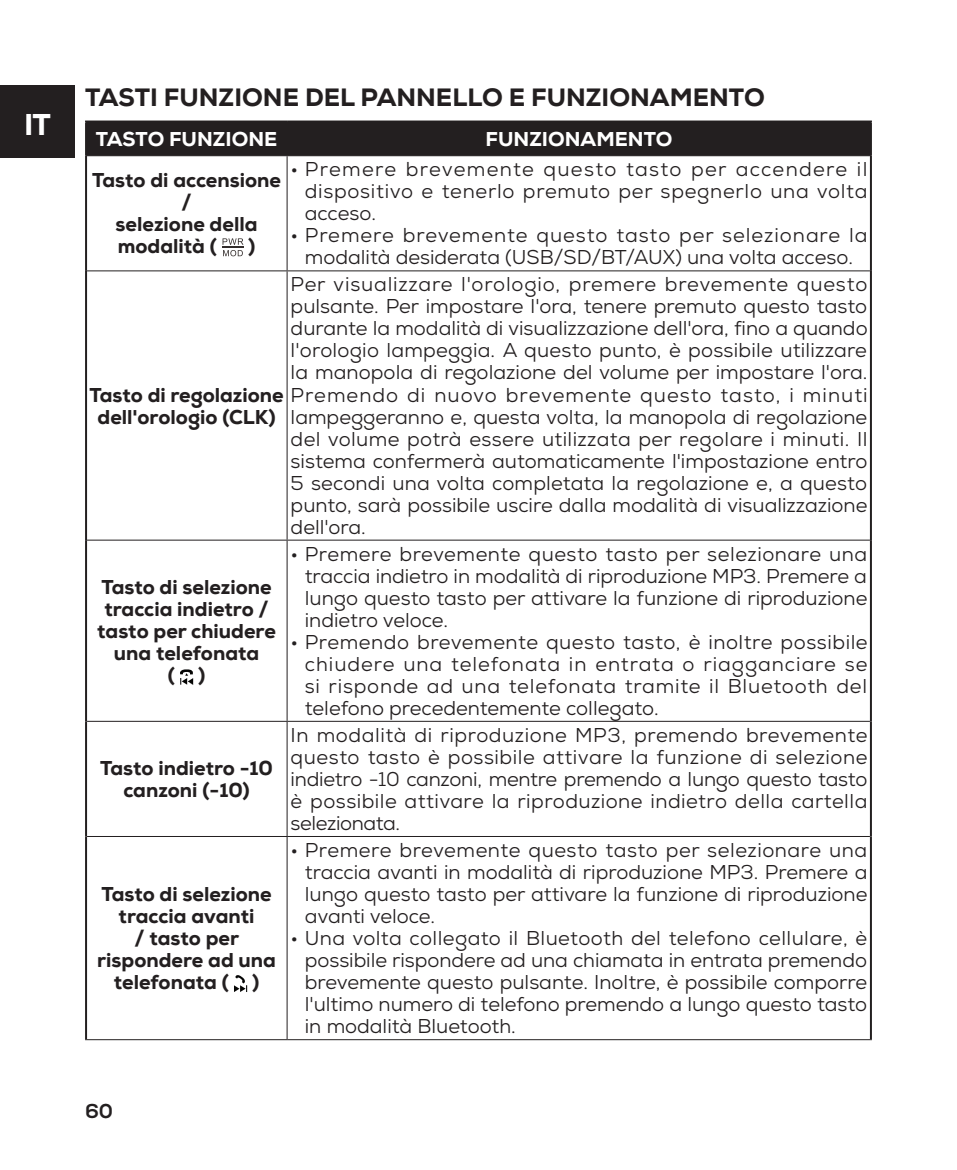
<style>
.page{position:relative;width:957px;height:1170px;background:#fff}
.page>*{position:absolute;margin:0;border:0;box-sizing:border-box;transform-origin:0 0}
.t1{font:800 30px "Nexa";color:#fff}
.t2{font:800 25px "Nexa";color:#231f20}
.t3{font:20px/22px "Nexa";color:#231f20;text-align:justify}
.t4{font:800 20px/22px "Nexa";color:#231f20;text-align:center}
.t5{font:20px/22px "Nexa";letter-spacing:.03em;color:#231f20;text-align:center}
.t6{font:20px/22px "Nexa";letter-spacing:.05em;color:#231f20}
.t7{font:800 20px "Nexa";color:#fff}
.t8{font:800 20px "Nexa";color:#231f20}
.s1{font-weight:800}
</style>
<div class="page">
<div style="left:0;top:85px;width:74px;height:72px;background:#231f20"></div>
<div style="left:87px;top:122px;width:783px;height:33px;background:#231f20"></div>
<hr style="left:287px;top:122px;width:1px;height:33px;background:#231f20">
<hr style="left:87px;top:155px;width:200px;height:1px;background:#231f20">
<hr style="left:287px;top:155px;width:583px;height:1px;background:#231f20">
<hr style="left:287px;top:156px;width:1px;height:114px;background:#231f20">
<hr style="left:87px;top:270px;width:200px;height:1px;background:#231f20">
<hr style="left:287px;top:270px;width:583px;height:1px;background:#231f20">
<hr style="left:287px;top:271px;width:1px;height:268px;background:#231f20">
<hr style="left:87px;top:539px;width:200px;height:1px;background:#231f20">
<hr style="left:287px;top:539px;width:583px;height:1px;background:#231f20">
<hr style="left:287px;top:540px;width:1px;height:180px;background:#231f20">
<hr style="left:87px;top:720px;width:200px;height:1px;background:#231f20">
<hr style="left:287px;top:720px;width:583px;height:1px;background:#231f20">
<hr style="left:287px;top:721px;width:1px;height:114px;background:#231f20">
<hr style="left:87px;top:835px;width:200px;height:1px;background:#231f20">
<hr style="left:287px;top:835px;width:583px;height:1px;background:#231f20">
<hr style="left:287px;top:836px;width:1px;height:203px;background:#231f20">
<hr style="left:85px;top:1039px;width:202px;height:1px;background:#231f20">
<hr style="left:287px;top:1039px;width:585px;height:1px;background:#231f20">
<hr style="left:85px;top:120px;width:202px;height:2px;background:#231f20">
<hr style="left:85px;top:122px;width:2px;height:34px;background:#231f20">
<hr style="left:287px;top:120px;width:585px;height:2px;background:#231f20">
<hr style="left:870px;top:122px;width:2px;height:34px;background:#231f20">
<hr style="left:85px;top:156px;width:2px;height:115px;background:#231f20">
<hr style="left:870px;top:156px;width:2px;height:115px;background:#231f20">
<hr style="left:85px;top:271px;width:2px;height:269px;background:#231f20">
<hr style="left:870px;top:271px;width:2px;height:269px;background:#231f20">
<hr style="left:85px;top:540px;width:2px;height:181px;background:#231f20">
<hr style="left:870px;top:540px;width:2px;height:181px;background:#231f20">
<hr style="left:85px;top:721px;width:2px;height:115px;background:#231f20">
<hr style="left:870px;top:721px;width:2px;height:115px;background:#231f20">
<hr style="left:85px;top:836px;width:2px;height:203px;background:#231f20">
<hr style="left:870px;top:836px;width:2px;height:203px;background:#231f20">
<svg style="left:222px;top:238px;width:21px;height:18px"></svg>
<svg style="left:180px;top:669px;width:13px;height:15px"></svg>
<svg style="left:234px;top:975px;width:13px;height:17px"></svg>
<h1 class="t1" style="left:24px;top:106px;width:28px">IT</h1>
<p class="t2" style="left:85px;top:82px;width:681px">TASTI FUNZIONE DEL PANNELLO E FUNZIONAMENTO</p>
<p class="t7" style="left:96px;top:126px;width:183px">TASTO FUNZIONE</p>
<p class="t7" style="left:485px;top:126px;width:188px">FUNZIONAMENTO</p>
<p class="t4" style="left:92px;top:169px;width:190px">Tasto di accensione</p>
<p class="t4" style="left:181px;top:191px;width:12px">/</p>
<p class="t4" style="left:116px;top:213px;width:143px">selezione della</p>
<p class="t4" style="left:118px;top:235px;width:101px">modalità (</p>
<p class="t4" style="left:248px;top:235px;width:9px">)</p>
<p class="t3" style="left:305px;top:158px;width:564px;text-indent:-14px">• Premere brevemente questo tasto per accendere il dispositivo e tenerlo premuto per spegnerlo una volta acceso.</p>
<p class="t5" style="left:291px;top:224px;width:578px">• Premere brevemente questo tasto per selezionare la modalità desiderata (USB/SD/BT/AUX) una volta acceso.</p>
<p class="t3" style="left:291px;top:273px;width:578px">Per visualizzare l'orologio, premere brevemente questo pulsante. Per impostare l'ora, tenere premuto questo tasto durante la modalità di visualizzazione dell'ora, fino a quando l'orologio lampeggia. A questo punto, è possibile utilizzare la manopola di regolazione del volume per impostare l'ora.</p>
<p class="t3" style="left:291px;top:405px;width:578px">lampeggeranno e, questa volta, la manopola di regolazione del volume potrà essere utilizzata per regolare i minuti. Il sistema confermerà automaticamente l'impostazione entro 5 secondi una volta completata la regolazione e, a questo punto, sarà possibile uscire dalla modalità di visualizzazione dell'ora.</p>
<p class="t6" style="left:98px;top:383px;width:771px;text-indent:-8px"><span class="s1">Tasto di regolazione</span> Premendo di nuovo brevemente questo tasto, i minuti <span class="s1">dell'orologio (CLK)</span></p>
<p class="t4" style="left:97px;top:575px;width:180px">Tasto di selezione traccia indietro / tasto per chiudere una telefonata<br>( )</p>
<p class="t4" style="left:100px;top:757px;width:174px">Tasto indietro -10 canzoni (-10)</p>
<p class="t4" style="left:97px;top:883px;width:180px">Tasto di selezione traccia avanti<br>/ tasto per rispondere ad una telefonata ( )</p>
<p class="t3" style="left:305px;top:543px;width:564px;text-indent:-14px">• Premere brevemente questo tasto per selezionare una traccia indietro in modalità di riproduzione MP3. Premere a lungo questo tasto per attivare la funzione di riproduzione indietro veloce.</p>
<p class="t3" style="left:305px;top:631px;width:564px;text-indent:-14px">• Premendo brevemente questo tasto, è inoltre possibile chiudere una telefonata in entrata o riagganciare se si risponde ad una telefonata tramite il Bluetooth del telefono precedentemente collegato.</p>
<p class="t3" style="left:291px;top:724px;width:578px">In modalità di riproduzione MP3, premendo brevemente questo tasto è possibile attivare la funzione di selezione indietro -10 canzoni, mentre premendo a lungo questo tasto è possibile attivare la riproduzione indietro della cartella selezionata.</p>
<p class="t3" style="left:305px;top:839px;width:564px;text-indent:-14px">• Premere brevemente questo tasto per selezionare una traccia avanti in modalità di riproduzione MP3. Premere a lungo questo tasto per attivare la funzione di riproduzione avanti veloce.</p>
<p class="t3" style="left:305px;top:927px;width:564px;text-indent:-14px">• Una volta collegato il Bluetooth del telefono cellulare, è possibile rispondere ad una chiamata in entrata premendo brevemente questo pulsante. Inoltre, è possibile comporre l'ultimo numero di telefono premendo a lungo questo tasto in modalità Bluetooth.</p>
<p class="t8" style="left:85px;top:1098px;width:30px">60</p>
</div>
